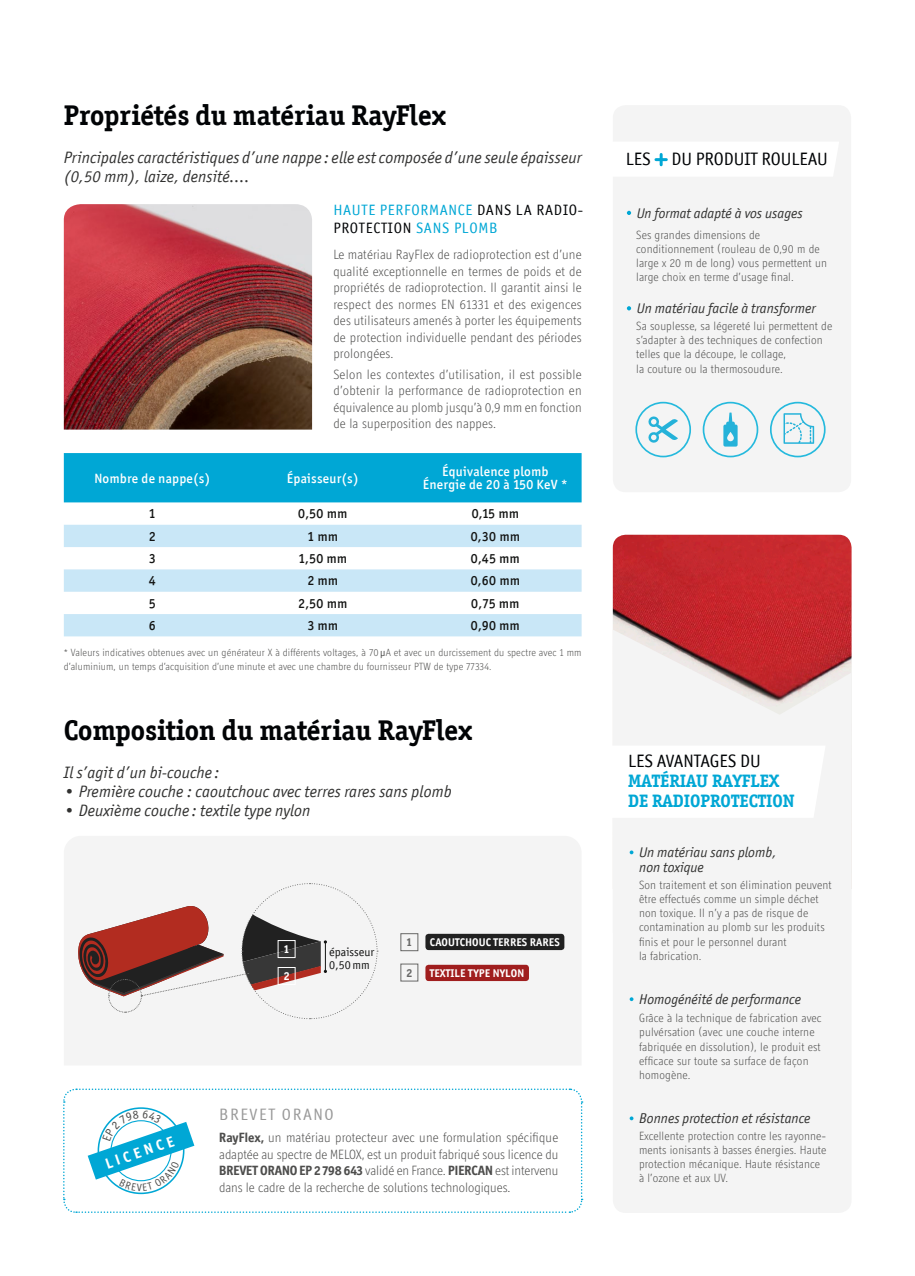
<style>
.page{position:relative;width:915px;height:1276px;background:#fff}
.page>*{position:absolute;margin:0;border:0;box-sizing:border-box;transform-origin:0 0}
.t1{font:700 28.5px "Officina Ser ITC";color:#010305}
.t2{font:18px "Officina San ITC";color:#010305}
.t3{font:700 18px/19.5px "Officina Ser ITC";color:#00a7d5}
.t4{font:italic 16.5px/18.8px "Officina San ITC";letter-spacing:.005em;color:#313130}
.t5{font:16.5px "Officina Sans OSITCTT Book";letter-spacing:.1em;color:#999}
.t6{font:15px/18px "Officina San ITC";letter-spacing:.05em;color:#00a7d5}
.t7{font:700 15px "Officina Display ITC Std";color:#fff}
.t8{font:italic 14.25px/15px "Officina San ITC";color:#313130}
.t9{font:300 13.5px/16.5px "Officina Display ITC Std";letter-spacing:.01em;color:#4d4d4c;text-align:justify}
.t10{font:500 13.5px "Officina San ITC";letter-spacing:.02em;color:#131413}
.t11{font:500 13.5px/13.5px "Officina San ITC";letter-spacing:.02em;color:#fff;text-align:center}
.t12{font:300 12px/14.2px "Officina Display ITC Std";letter-spacing:.015em;color:#4d4d4c}
.t13{font:12px/12.8px "Officina San ITC";color:#131413}
.t14{font:700 12px "Officina Display ITC Std";color:#686867}
.t15{font:700 12px "Officina Display ITC Std";color:#fff}
.t16{font:700 11.25px "Officina San ITC";letter-spacing:.01em;color:#fff}
.t17{font:300 10.5px/13.5px "Officina Display ITC Std";letter-spacing:.015em;color:#4d4d4c}
.s1{color:#010305}
.s2{font-weight:400}
.s3{font-weight:700}
</style>
<div class="page">
<div style="left:612px;top:535px;width:239px;height:678px;background:#f4f4f4;border-radius:13px"></div>
<img style="left:612px;top:535px;width:239px;height:94px">
<svg style="left:613px;top:629px;width:238px;height:226px"></svg>
<div style="left:64px;top:836px;width:517px;height:229px;background:#f4f4f4"></div>
<div style="left:612px;top:105px;width:238px;height:387px;background:#f4f4f4;border-radius:13px"></div>
<svg style="left:626px;top:211px;width:5px;height:4px"></svg>
<svg style="left:626px;top:306px;width:5px;height:4px"></svg>
<div style="left:612px;top:142px;width:226px;height:34px;background:#fff"></div>
<img style="left:64px;top:204px;width:248px;height:225px">
<div style="left:425px;top:964px;width:104px;height:17px;background:#a01e1e;border-radius:3px"></div>
<svg style="left:400px;top:963px;width:18px;height:18px"></svg>
<div style="left:425px;top:934px;width:139px;height:16px;background:#212121;border-radius:3px"></div>
<svg style="left:400px;top:933px;width:18px;height:18px"></svg>
<div style="left:64px;top:453px;width:517px;height:49px;background:#00a7d5"></div>
<svg style="left:64px;top:525px;width:517px;height:111px;fill:#c9e7f7"></svg>
<svg style="left:77px;top:883px;width:301px;height:136px"></svg>
<svg style="left:648px;top:416px;width:29px;height:27px"></svg>
<div style="left:635px;top:402px;width:55px;height:55px;border:2px solid #00afd9;border-radius:50%"></div>
<div style="left:702px;top:402px;width:56px;height:55px;border:2px solid #00afd9;border-radius:50%"></div>
<svg style="left:723px;top:412px;width:14px;height:34px"></svg>
<svg style="left:629px;top:850px;width:4px;height:4px"></svg>
<svg style="left:629px;top:997px;width:4px;height:4px"></svg>
<svg style="left:629px;top:1116px;width:4px;height:4px"></svg>
<div style="left:612px;top:745px;width:213px;height:73px;background:#fff"></div>
<div style="left:769px;top:402px;width:56px;height:55px;border:2px solid #00afd9;border-radius:50%"></div>
<svg style="left:783px;top:413px;width:30px;height:31px"></svg>
<hr style="left:0;top:0;width:1px;height:1276px;background:#131413">
<svg style="left:63px;top:1088px;width:520px;height:125px"></svg>
<h1 class="t1" style="left:64px;top:98px;width:383px">Propriétés du matériau RayFlex</h1>
<h3 class="t4" style="left:64px;top:148px;width:519px">Principales caractéristiques d’une nappe : elle est composée d’une seule épaisseur (0,50 mm), laize, densité....</h3>
<p class="t6" style="left:333px;top:200px;width:251px">HAUTE PERFORMANCE <span class="s1">DANS LA RADIO-<br>PROTECTION</span> SANS PLOMB</p>
<p class="t9" style="left:333px;top:246px;width:250px">Le matériau RayFlex de radioprotection est d’une qualité exceptionnelle en termes de poids et de propriétés de radioprotection. Il garantit ainsi le respect des normes EN 61331 et des exigences des utilisateurs amenés à porter les équipements de protection individuelle pendant des périodes prolongées.</p>
<p class="t9" style="left:333px;top:366px;width:250px">Selon les contextes d’utilisation, il est possible d’obtenir la performance de radioprotection en équivalence au plomb jusqu’à 0,9 mm en fonction de la superposition des nappes.</p>
<p class="t11" style="left:94px;top:471px;width:117px">Nombre de nappe(s)</p>
<p class="t11" style="left:287px;top:471px;width:73px">Épaisseur(s)</p>
<p class="t11" style="left:423px;top:464px;width:146px">Équivalence plomb<br>Énergie de 20 à 150 KeV *</p>
<p class="t10" style="left:149px;top:506px;width:8px">1</p>
<p class="t10" style="left:298px;top:506px;width:50px">0,50 mm</p>
<p class="t10" style="left:471px;top:506px;width:49px">0,15 mm</p>
<p class="t10" style="left:149px;top:528px;width:8px">2</p>
<p class="t10" style="left:307px;top:528px;width:32px">1 mm</p>
<p class="t10" style="left:470px;top:528px;width:51px">0,30 mm</p>
<p class="t10" style="left:149px;top:550px;width:8px">3</p>
<p class="t10" style="left:298px;top:550px;width:50px">1,50 mm</p>
<p class="t10" style="left:470px;top:550px;width:50px">0,45 mm</p>
<p class="t10" style="left:149px;top:573px;width:8px">4</p>
<p class="t10" style="left:307px;top:573px;width:32px">2 mm</p>
<p class="t10" style="left:470px;top:573px;width:51px">0,60 mm</p>
<p class="t10" style="left:149px;top:595px;width:8px">5</p>
<p class="t10" style="left:298px;top:595px;width:50px">2,50 mm</p>
<p class="t10" style="left:471px;top:595px;width:50px">0,75 mm</p>
<p class="t10" style="left:149px;top:617px;width:8px">6</p>
<p class="t10" style="left:307px;top:617px;width:32px">3 mm</p>
<p class="t10" style="left:470px;top:617px;width:50px">0,90 mm</p>
<p class="t17" style="left:64px;top:645px;width:519px">* Valeurs indicatives obtenues avec un générateur X à différents voltages, à 70 <span class="s2">µ</span>A et avec un durcissement du spectre avec 1 mm d’aluminium, un temps d’acquisition d’une minute et avec une chambre du fournisseur PTW de type 77334.</p>
<h1 class="t1" style="left:64px;top:713px;width:409px">Composition du matériau RayFlex</h1>
<h3 class="t4" style="left:64px;top:763px;width:157px">Il s’agit d’un bi-couche :</h3>
<h3 class="t4" style="left:64px;top:782px;width:389px">• Première couche : caoutchouc avec terres rares sans plomb</h3>
<h3 class="t4" style="left:64px;top:800px;width:248px">• Deuxième couche : textile type nylon</h3>
<p class="t15" style="left:284px;top:942px;width:6px">1</p>
<p class="t15" style="left:284px;top:969px;width:7px">2</p>
<p class="t13" style="left:329px;top:945px;width:47px">épaisseur<br>0,50mm</p>
<p class="t14" style="left:407px;top:935px;width:6px">1</p>
<p class="t16" style="left:429px;top:935px;width:131px">CAOUTCHOUC TERRES RARES</p>
<p class="t14" style="left:406px;top:965px;width:7px">2</p>
<p class="t16" style="left:429px;top:966px;width:96px">TEXTILE TYPE NYLON</p>
<p class="t7" style="left:103px;top:1155px;width:73px;rotate:-19deg">LICENCE</p>
<h3 class="t5" style="left:219px;top:1105px;width:116px">BREVET ORANO</h3>
<p class="t9" style="left:219px;top:1129px;width:340px"><span class="s3">RayFlex,</span> un matériau protecteur avec une formulation spécifique adaptée au spectre de MELOX, est un produit fabriqué sous licence du <span class="s3">BREVET ORANO EP 2 798 643</span> validé en France. <span class="s3">PIERCAN</span> est intervenu dans le cadre de la recherche de solutions technologiques.</p>
<h2 class="t2" style="left:625px;top:149px;width:203px">LES DU PRODUIT ROULEAU</h2>
<p class="t8" style="left:636px;top:206px;width:167px">Un format adapté à vos usages</p>
<p class="t12" style="left:636px;top:227px;width:192px">Ses grandes dimensions de conditionnement (rouleau de 0,90 m de large x 20 m de long) vous permettent un large choix en terme d’usage final.</p>
<p class="t8" style="left:636px;top:301px;width:180px">Un matériau facile à transformer</p>
<p class="t12" style="left:636px;top:318px;width:197px">Sa souplesse, sa légereté lui permettent de s’adapter à des techniques de confection telles que la découpe, le collage,<br>la couture ou la thermosoudure.</p>
<h2 class="t2" style="left:627px;top:750px;width:134px">LES AVANTAGES DU</h2>
<h2 class="t3" style="left:627px;top:771px;width:168px">MATÉRIAU RAYFLEX<br>DE RADIOPROTECTION</h2>
<p class="t8" style="left:639px;top:845px;width:139px">Un matériau sans plomb, non toxique</p>
<p class="t12" style="left:638px;top:877px;width:194px">Son traitement et son élimination peuvent être effectués comme un simple déchet non toxique. Il n’y a pas de risque de contamination au plomb sur les produits finis et pour le personnel durant<br>la fabrication.</p>
<p class="t8" style="left:639px;top:991px;width:163px">Homogénéité de performance</p>
<p class="t12" style="left:639px;top:1010px;width:184px">Grâce à la technique de fabrication avec pulvérsation (avec une couche interne fabriquée en dissolution), le produit est efficace sur toute sa surface de façon homogène.</p>
<p class="t8" style="left:639px;top:1111px;width:173px">Bonnes protection et résistance</p>
<p class="t12" style="left:638px;top:1128px;width:189px">Excellente protection contre les rayonne&shy;ments ionisants à basses énergies. Haute protection mécanique. Haute résistance à l’ozone et aux UV.</p>
</div>
